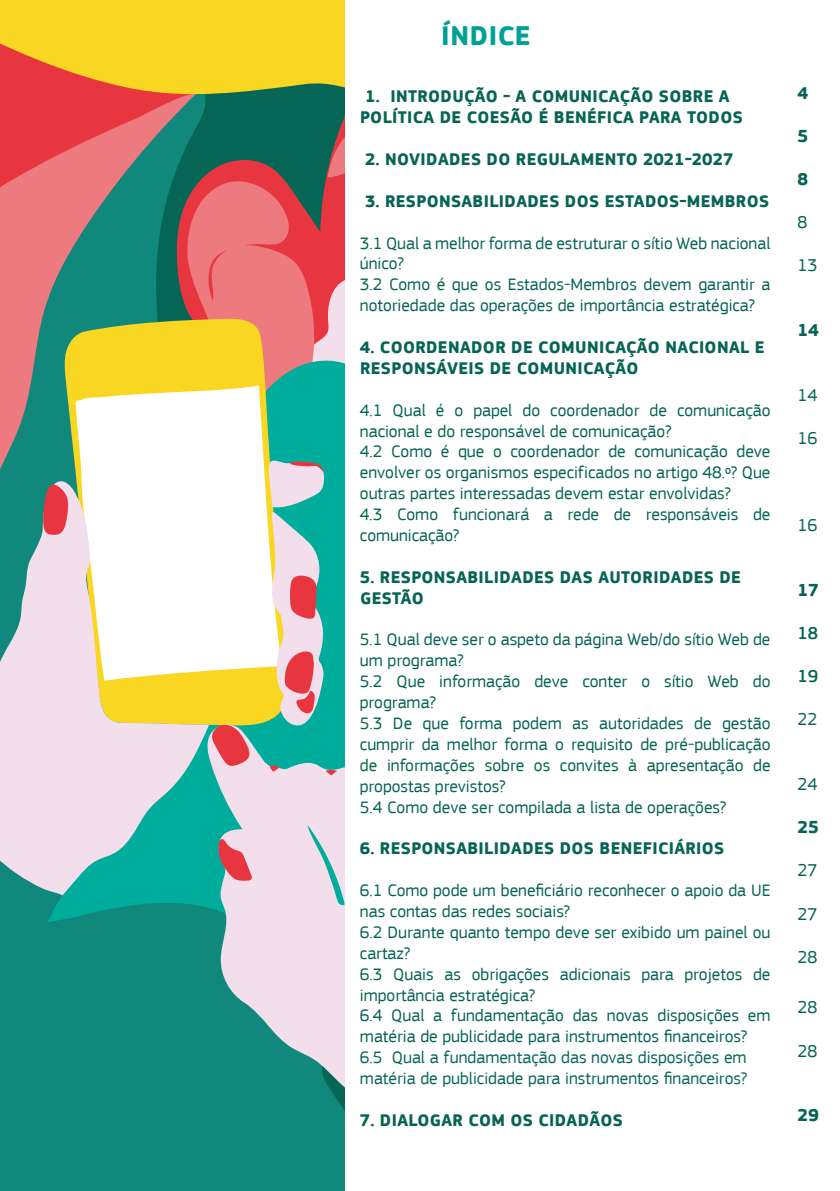
<style>
.page{position:relative;width:840px;height:1191px;background:#fff}
.page>*{position:absolute;margin:0;border:0;box-sizing:border-box;transform-origin:0 0}
.t1{font:700 28px "EC Square Sans Pro";letter-spacing:.02em;color:#00a195}
.t2{font:18px "EC Square Sans Pro";color:#066454}
.t3{font:700 18px "EC Square Sans Pro";color:#066454}
.t4{font:500 18px "EC Square Sans Pro";color:#066454}
.t5{font:17.4px/20.8px "EC Square Sans Pro";color:#066454}
.t6{font:700 17.4px/20.8px "EC Square Sans Pro";letter-spacing:.02em;color:#066454}
.t7{font:17.4px/20.8px "EC Square Sans Pro";color:#086758}
</style>
<div class="page">
<svg style="left:0;top:123px;width:49px;height:233px;background:#e16c70"></svg>
<svg style="left:49px;top:123px;width:127px;height:233px;background:#5c7d76"></svg>
<svg style="left:0;top:0;width:344px;height:123px;background:#f4b02a"></svg>
<svg style="left:176px;top:84px;width:168px;height:234px;background:#4c7451"></svg>
<svg style="left:0;top:356px;width:64px;height:124px;background:#53847c"></svg>
<div style="left:0;top:915px;width:344px;height:276px;background:#10897c"></div>
<svg style="left:64px;top:318px;width:123px;height:162px;background:#cac633"></svg>
<svg style="left:205px;top:775px;width:139px;height:325px;background:#abc6ca"></svg>
<svg style="left:216px;top:838px;width:36px;height:43px;background:#c98189"></svg>
<svg style="left:320px;top:1021px;width:24px;height:127px;background:#6fa9a7"></svg>
<svg style="left:75px;top:386px;width:112px;height:94px"></svg>
<svg style="left:187px;top:108px;width:157px;height:667px"></svg>
<svg style="left:0;top:480px;width:209px;height:435px"></svg>
<svg style="left:43px;top:478px;width:26px;height:57px"></svg>
<svg style="left:0;top:787px;width:62px;height:207px;background:#76b0af"></svg>
<p class="t1" style="left:441px;top:19px;width:91px">ÍNDICE</p>
<p class="t6" style="left:360px;top:87px;width:384px">1. INTRODUÇÃO - A COMUNICAÇÃO SOBRE A<br>POLÍTICA DE COESÃO É BENÉFICA PARA TODOS</p>
<p class="t6" style="left:365px;top:149px;width:370px">2. NOVIDADES DO REGULAMENTO 2021-2027</p>
<p class="t6" style="left:365px;top:191px;width:405px">3. RESPONSABILIDADES DOS ESTADOS-MEMBROS</p>
<p class="t5" style="left:360px;top:232px;width:412px">3.1 Qual a melhor forma de estruturar o sítio Web nacional único?</p>
<p class="t5" style="left:360px;top:274px;width:412px">3.2 Como é que os Estados-Membros devem garantir a notoriedade das operações de importância estratégica?</p>
<p class="t6" style="left:360px;top:337px;width:406px">4. COORDENADOR DE COMUNICAÇÃO NACIONAL E<br>RESPONSÁVEIS DE COMUNICAÇÃO</p>
<p class="t5" style="left:360px;top:399px;width:412px">4.1 Qual é o papel do coordenador de comunicação nacional e do responsável de comunicação?</p>
<p class="t5" style="left:360px;top:441px;width:412px;text-align:justify">4.2 Como é que o coordenador de comunicação deve envolver os organismos especificados no artigo 48.º? Que outras partes interessadas devem estar envolvidas?</p>
<p class="t5" style="left:360px;top:504px;width:412px">4.3 Como funcionará a rede de responsáveis de comunicação?</p>
<p class="t6" style="left:360px;top:567px;width:382px">5. RESPONSABILIDADES DAS AUTORIDADES DE<br>GESTÃO</p>
<p class="t5" style="left:360px;top:629px;width:412px">5.1 Qual deve ser o aspeto da página Web/do sítio Web de um programa?</p>
<p class="t5" style="left:360px;top:671px;width:412px">5.2 Que informação deve conter o sítio Web do programa?</p>
<p class="t5" style="left:360px;top:713px;width:412px;text-align:justify">5.3 De que forma podem as autoridades de gestão cumprir da melhor forma o requisito de pré-publicação de informações sobre os convites à apresentação de propostas previstos?</p>
<p class="t5" style="left:360px;top:796px;width:367px">5.4 Como deve ser compilada a lista de operações?</p>
<p class="t6" style="left:360px;top:838px;width:366px">6. RESPONSABILIDADES DOS BENEFICIÁRIOS</p>
<p class="t5" style="left:360px;top:880px;width:412px">6.1 Como pode um beneficiário reconhecer o apoio da UE nas contas das redes sociais?</p>
<p class="t5" style="left:360px;top:921px;width:412px">6.2 Durante quanto tempo deve ser exibido um painel ou cartaz?</p>
<p class="t5" style="left:360px;top:963px;width:412px">6.3 Quais as obrigações adicionais para projetos de importância estratégica?</p>
<p class="t5" style="left:360px;top:1005px;width:412px">6.4 Qual a fundamentação das novas disposições em matéria de publicidade para instrumentos financeiros?</p>
<p class="t7" style="left:360px;top:1047px;width:388px">6.5 Qual a fundamentação das novas disposições em matéria de publicidade para instrumentos financeiros?</p>
<p class="t6" style="left:360px;top:1110px;width:264px">7. DIALOGAR COM OS CIDADÃOS</p>
<p class="t3" style="left:797px;top:82px;width:12px">4</p>
<p class="t3" style="left:797px;top:125px;width:12px">5</p>
<p class="t3" style="left:797px;top:168px;width:12px">8</p>
<p class="t2" style="left:797px;top:212px;width:12px">8</p>
<p class="t2" style="left:797px;top:255px;width:22px">13</p>
<p class="t3" style="left:797px;top:319px;width:23px">14</p>
<p class="t2" style="left:797px;top:385px;width:22px">14</p>
<p class="t2" style="left:797px;top:428px;width:22px">16</p>
<p class="t2" style="left:797px;top:514px;width:22px">16</p>
<p class="t3" style="left:797px;top:579px;width:23px">17</p>
<p class="t4" style="left:797px;top:622px;width:22px">18</p>
<p class="t4" style="left:797px;top:665px;width:22px">19</p>
<p class="t2" style="left:797px;top:709px;width:22px">22</p>
<p class="t2" style="left:797px;top:773px;width:22px">24</p>
<p class="t3" style="left:797px;top:816px;width:23px">25</p>
<p class="t2" style="left:797px;top:860px;width:22px">27</p>
<p class="t2" style="left:797px;top:903px;width:22px">27</p>
<p class="t2" style="left:797px;top:946px;width:22px">28</p>
<p class="t2" style="left:797px;top:997px;width:22px">28</p>
<p class="t2" style="left:797px;top:1040px;width:22px">28</p>
<p class="t3" style="left:797px;top:1104px;width:23px">29</p>
</div>
